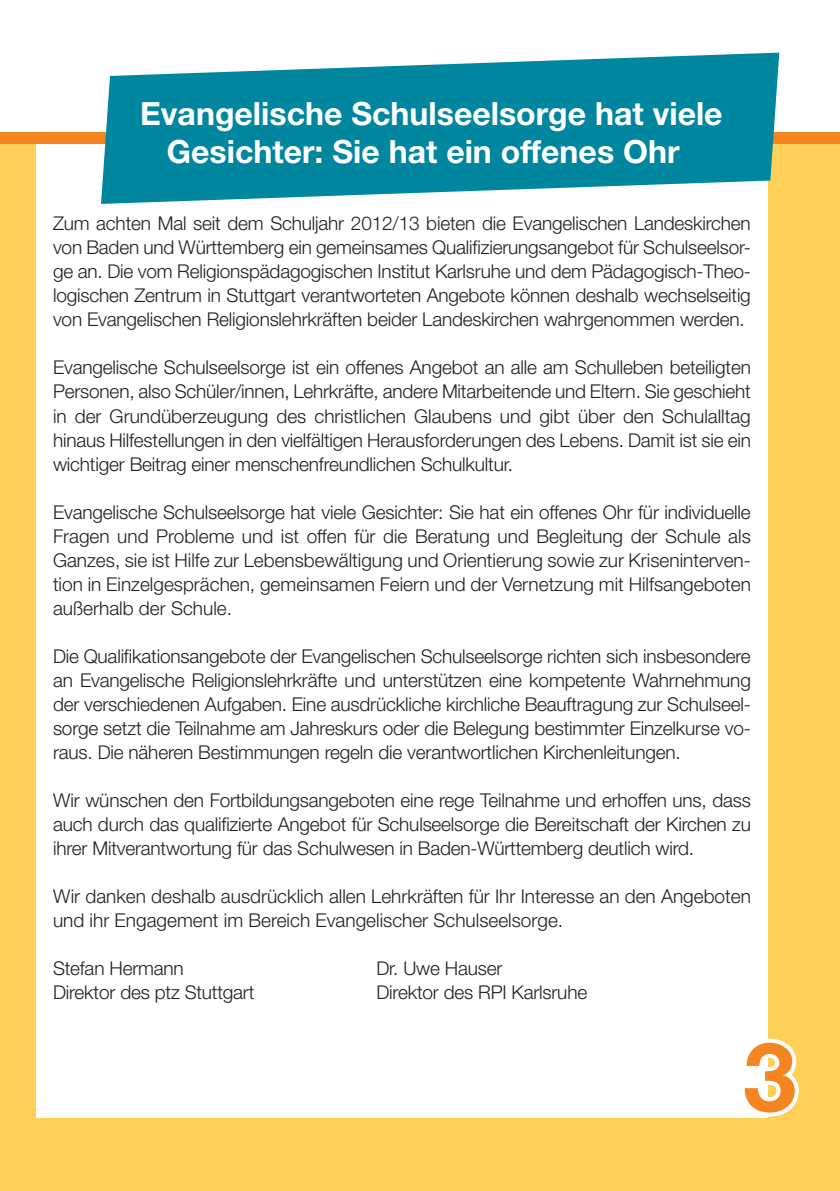
<style>
.page{position:relative;width:840px;height:1191px;background:#fff}
.page>*{position:absolute;margin:0;border:0;box-sizing:border-box;transform-origin:0 0}
.t1{font:700 96px "Helvetica Neue";color:#f58520}
.t2{font:700 32px/38px "Helvetica Neue";color:#fff;text-align:center}
.t3{font:300 19px/24px "Helvetica Neue";letter-spacing:-.01em;color:#231f20;text-align:justify}
</style>
<div class="page">
<div style="left:0;top:142px;width:839px;height:1049px;background:#fed058"></div>
<div style="left:36px;top:140px;width:731px;height:977px;background:#fff"></div>
<svg style="left:373px;top:1117px;width:218px;height:1px"></svg>
<svg style="left:736px;top:1034px;width:63px;height:84px"></svg>
<div style="left:0;top:132px;width:839px;height:11px;background:#f58520"></div>
<svg style="left:101px;top:53px;width:677px;height:151px;fill:#00879f"></svg>
<h2 class="t2" style="left:140px;top:94px;width:583px">Evangelische Schulseelsorge hat viele<br>Gesichter: Sie hat ein offenes Ohr</h2>
<p class="t3" style="left:53px;top:211px;width:699px">Zum achten Mal seit dem Schuljahr 2012/13 bieten die Evangelischen Landeskirchen von Baden und Württemberg ein gemeinsames Qualifizierungsangebot für Schulseelsor&shy;ge an. Die vom Religionspädagogischen Institut Karlsruhe und dem Pädagogisch-Theo&shy;logischen Zentrum in Stuttgart verantworteten Angebote können deshalb wechselseitig von Evangelischen Religionslehrkräften beider Landeskirchen wahrgenommen werden.</p>
<p class="t3" style="left:53px;top:355px;width:699px">Evangelische Schulseelsorge ist ein offenes Angebot an alle am Schulleben beteiligten Personen, also Schüler/innen, Lehrkräfte, andere Mitarbeitende und Eltern. Sie geschieht in der Grundüberzeugung des christlichen Glaubens und gibt über den Schulalltag hinaus Hilfestellungen in den vielfältigen Herausforderungen des Lebens. Damit ist sie ein wichtiger Beitrag einer menschenfreundlichen Schulkultur.</p>
<p class="t3" style="left:53px;top:499px;width:699px">Evangelische Schulseelsorge hat viele Gesichter: Sie hat ein offenes Ohr für individuelle Fragen und Probleme und ist offen für die Beratung und Begleitung der Schule als Ganzes, sie ist Hilfe zur Lebensbewältigung und Orientierung sowie zur Kriseninterven&shy;tion in Einzelgesprächen, gemeinsamen Feiern und der Vernetzung mit Hilfsangeboten außerhalb der Schule.</p>
<p class="t3" style="left:53px;top:643px;width:699px">Die Qualifikationsangebote der Evangelischen Schulseelsorge richten sich insbesondere an Evangelische Religionslehrkräfte und unterstützen eine kompetente Wahrnehmung der verschiedenen Aufgaben. Eine ausdrückliche kirchliche Beauftragung zur Schulseel&shy;sorge setzt die Teilnahme am Jahreskurs oder die Belegung bestimmter Einzelkurse vo&shy;raus. Die näheren Bestimmungen regeln die verantwortlichen Kirchenleitungen.</p>
<p class="t3" style="left:53px;top:787px;width:699px">Wir wünschen den Fortbildungsangeboten eine rege Teilnahme und erhoffen uns, dass auch durch das qualifizierte Angebot für Schulseelsorge die Bereitschaft der Kirchen zu ihrer Mitverantwortung für das Schulwesen in Baden-Württemberg deutlich wird.</p>
<p class="t3" style="left:53px;top:883px;width:699px">Wir danken deshalb ausdrücklich allen Lehrkräften für Ihr Interesse an den Angeboten und ihr Engagement im Bereich Evangelischer Schulseelsorge.</p>
<p class="t3" style="left:53px;top:955px;width:132px">Stefan Hermann</p>
<p class="t3" style="left:376px;top:955px;width:128px">Dr. Uwe Hauser</p>
<p class="t3" style="left:53px;top:979px;width:203px">Direktor des ptz Stuttgart</p>
<p class="t3" style="left:376px;top:979px;width:212px">Direktor des RPI Karlsruhe</p>
<h1 class="t1" style="left:742px;top:1017px;width:55px">3</h1>
</div>
